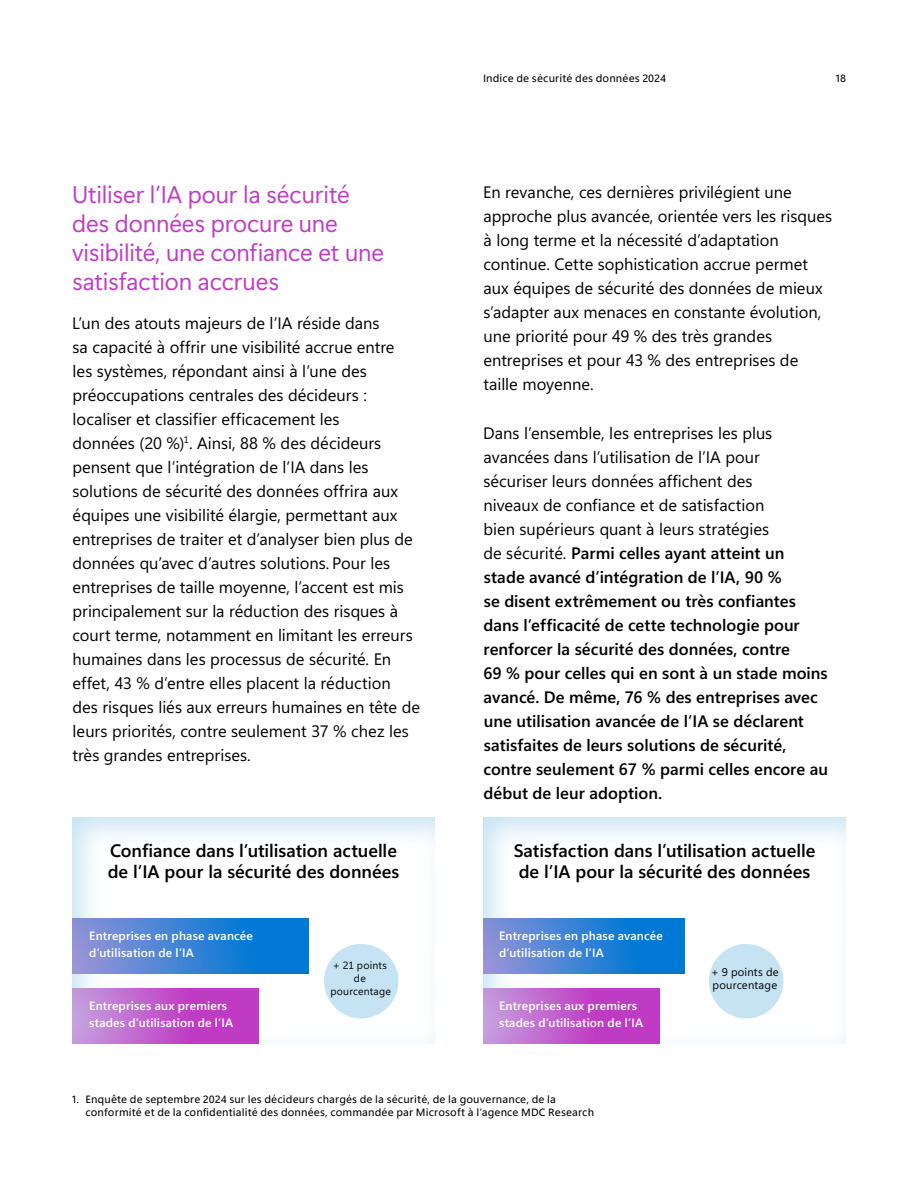
<style>
.page{position:relative;width:918px;height:1188px;background:#fff}
.page>*{position:absolute;margin:0;border:0;box-sizing:border-box;transform-origin:0 0}
.H3{font:24px/28.8px "Segoe Sans 240000";letter-spacing:-.005em;color:#c03bc4}
.Body_copy{font:18px/21px "Segoe Sans a 8000";letter-spacing:-.005em;color:#000}
.Body_copy-2{font:16.5px/24px "Segoe Sans a 8000";color:#000}
.Body_copy-3{font:16.5px/24px "Segoe Sans a 8000";color:#000}
.Body_copy-4{font:12px/16.5px "Segoe Sans a 8000";letter-spacing:.015em;color:#fff}
.t1{font:11.25px/12.8px "Segoe Sans a 8000";letter-spacing:.015em;color:#000}
.Page_Header{font:10.5px/13.5px "Segoe Sans 50000";letter-spacing:.01em;color:#000}
.t2{font:10.5px/12.8px "Segoe Sans a 8000";letter-spacing:.02em;color:#000;text-align:center}
.s1{font-style:inherit}
</style>
<div class="page">
<div style="left:470px;top:806px;width:389px;height:238px;background:#8dc8e8;opacity:.5"></div>
<div style="left:58px;top:806px;width:390px;height:238px;background:#8dc8e8;opacity:.5"></div>
<div style="left:72px;top:918px;width:237px;height:56px;background:linear-gradient(to right,#9192d6,#0073d4)"></div>
<svg style="left:72px;top:989px;width:187px;height:55px;background:#c15bcc"></svg>
<div style="left:324px;top:944px;width:75px;height:74px;background:#c6e3f4;border-radius:50%"></div>
<div style="left:709px;top:944px;width:74px;height:74px;background:#c6e3f4;border-radius:50%"></div>
<svg style="left:483px;top:989px;width:176px;height:55px;background:#c15bcc"></svg>
<svg style="left:483px;top:918px;width:201px;height:56px;background:#3982d4"></svg>
<p class="Page_Header" style="left:483px;top:71px;width:185px">Indice de sécurité des données 2024</p>
<p class="Page_Header" style="left:836px;top:71px;width:12px">18</p>
<p class="H3" style="left:72px;top:180px;width:314px">Utiliser l’IA pour la sécurité des données procure une visibilité, une confiance et une satisfaction accrues</p>
<p class="Body_copy-2" style="left:483px;top:180px;width:350px">En revanche, ces dernières privilégient une approche plus avancée, orientée vers les risques à long terme et la nécessité d’adaptation continue. Cette sophistication accrue permet aux équipes de sécurité des données de mieux s’adapter aux menaces en constante évolution, une priorité pour 49 % des très grandes entreprises et pour 43 % des entreprises de taille moyenne.</p>
<p class="Body_copy-3" style="left:483px;top:421px;width:346px"><span class="s1">Dans l’ensemble, les entreprises les plus avancées dans l’utilisation de l’IA pour<br>sécuriser leurs données affichent des<br>niveaux de confiance et de satisfaction<br>bien supérieurs quant à leurs stratégies<br>de sécurité.</span> Parmi celles ayant atteint un stade avancé d’intégration de l’IA, 90 %<br>se disent extrêmement ou très confiantes dans l’efficacité de cette technologie pour renforcer la sécurité des données, contre<br>69 % pour celles qui en sont à un stade moins avancé. De même, 76 % des entreprises avec une utilisation avancée de l’IA se déclarent satisfaites de leurs solutions de sécurité, contre seulement 67 % parmi celles encore au début de leur adoption.</p>
<p class="Body_copy-2" style="left:72px;top:311px;width:349px">L’un des atouts majeurs de l’IA réside dans<br>sa capacité à offrir une visibilité accrue entre<br>les systèmes, répondant ainsi à l’une des préoccupations centrales des décideurs : localiser et classifier efficacement les<br>données (20 %)<sup>1</sup>. Ainsi, 88 % des décideurs pensent que l’intégration de l’IA dans les solutions de sécurité des données offrira aux équipes une visibilité élargie, permettant aux entreprises de traiter et d’analyser bien plus de données qu’avec d’autres solutions. Pour les entreprises de taille moyenne, l’accent est mis principalement sur la réduction des risques à court terme, notamment en limitant les erreurs humaines dans les processus de sécurité. En effet, 43 % d’entre elles placent la réduction des risques liés aux erreurs humaines en tête de leurs priorités, contre seulement 37 % chez les très grandes entreprises.</p>
<p class="Body_copy" style="left:108px;top:840px;width:293px">Confiance dans l’utilisation actuelle de l’IA pour la sécurité des données</p>
<p class="Body_copy" style="left:514px;top:840px;width:303px">Satisfaction dans l’utilisation actuelle de l’IA pour la sécurité des données</p>
<p class="Body_copy-4" style="left:89px;top:927px;width:165px">Entreprises en phase avancée d’utilisation de l’IA</p>
<p class="Body_copy-4" style="left:89px;top:998px;width:145px">Entreprises aux premiers stades d’utilisation de l’IA</p>
<p class="Body_copy-4" style="left:499px;top:927px;width:165px">Entreprises en phase avancée d’utilisation de l’IA</p>
<p class="t2" style="left:330px;top:959px;width:62px">+ 21 points de pourcentage</p>
<p class="t1" style="left:711px;top:965px;width:69px">+ 9 points de pourcentage</p>
<p class="Body_copy-4" style="left:499px;top:998px;width:145px">Entreprises aux premiers stades d’utilisation de l’IA</p>
<p class="Page_Header" style="left:86px;top:1092px;width:510px;text-indent:-14px">1. Enquête de septembre 2024 sur les décideurs chargés de la sécurité, de la gouvernance, de la conformité et de la confidentialité des données, commandée par Microsoft à l’agence MDC Research</p>
</div>
